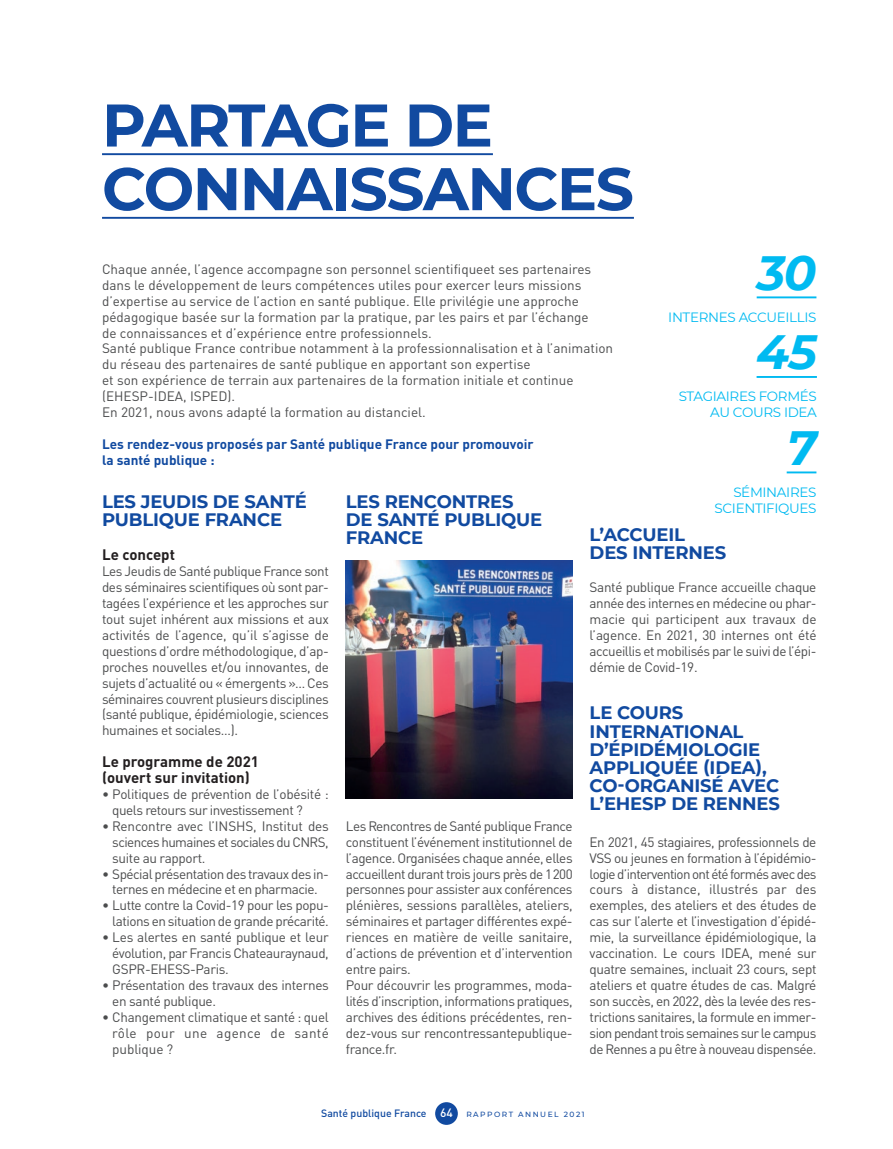
<style>
.page{position:relative;width:893px;height:1149px;background:#fff}
.page>*{position:absolute;margin:0;border:0;box-sizing:border-box;transform-origin:0 0}
.t1{font:700 60px/63.6px "Montserrat";letter-spacing:-.025em;color:#114aa0}
.t2{font:italic 700 48px "Montserrat";color:#00baf1}
.t3{font:700 18px/18px "Montserrat";letter-spacing:-.01em;color:#114aa0}
.t4{font:700 15px/15.9px "DIN Pro";color:#231f20}
.t5{font:13.5px/15.9px "DIN Pro";letter-spacing:-.025em;color:#4b4c4d;text-align:justify}
.t6{font:13.5px/15.9px "DIN Pro";color:#4b4c4d}
.t7{font:700 13.5px/15.9px "DIN Pro";color:#114aa0}
.t8{font:13.5px/15.9px "Montserrat";letter-spacing:-.025em;color:#00baf1;text-align:right}
.t9{font:500 10.5px "DIN Pro";color:#114aa0}
.s1{font-size:12px;color:#fff}
.s2{font-family:"Montserrat";font-size:7.5px}
</style>
<div class="page">
<div style="left:435px;top:1101px;width:23px;height:23px;background:#114aa0;border-radius:50%"></div>
<hr style="left:102px;top:153px;width:391px;height:2px;background:#114aa0">
<hr style="left:102px;top:217px;width:532px;height:2px;background:#114aa0">
<img style="left:346px;top:560px;width:227px;height:238px">
<hr style="left:757px;top:376px;width:60px;height:2px;background:#00baf1">
<hr style="left:787px;top:471px;width:29px;height:2px;background:#00baf1">
<hr style="left:757px;top:296px;width:59px;height:2px;background:#00baf1">
<h1 class="t1" style="left:102px;top:90px;width:533px">PARTAGE DE<br>CONNAISSANCES</h1>
<h2 class="t2" style="left:757px;top:238px;width:61px">30</h2>
<p class="t8" style="left:668px;top:308px;width:150px">INTERNES ACCUEILLIS</p>
<p class="t6" style="left:102px;top:259px;width:513px">Chaque année, l’agence accompagne son personnel scientifiqueet ses partenaires dans le développement de leurs compétences utiles pour exercer leurs missions d’expertise au service de l’action en santé publique. Elle privilégie une approche pédagogique basée sur la formation par la pratique, par les pairs et par l’échange<br>de connaissances et d’expérience entre professionnels.<br>Santé publique France contribue notamment à la professionnalisation et à l’animation du réseau des partenaires de santé publique en apportant son expertise<br>et son expérience de terrain aux partenaires de la formation initiale et continue (EHESP-IDEA, ISPED).<br>En 2021, nous avons adapté la formation au distanciel.</p>
<p class="t7" style="left:102px;top:434px;width:433px">Les rendez-vous proposés par Santé publique France pour promouvoir la santé publique :</p>
<h3 class="t3" style="left:102px;top:492px;width:206px">LES JEUDIS DE SANTÉ<br>PUBLIQUE FRANCE</h3>
<p class="t4" style="left:102px;top:545px;width:74px">Le concept</p>
<p class="t5" style="left:102px;top:562px;width:228px">Les Jeudis de Santé publique France sont des séminaires scientifiques où sont par&shy;tagées l’expérience et les approches sur tout sujet inhérent aux missions et aux activités de l’agence, qu’il s’agisse de questions d’ordre méthodologique, d’ap&shy;proches nouvelles et/ou innovantes, de sujets d’actualité ou « émergents »… Ces séminaires couvrent plusieurs disciplines (santé publique, épidémiologie, sciences humaines et sociales…).</p>
<p class="t4" style="left:102px;top:751px;width:158px">Le programme de 2021 (ouvert sur invitation)</p>
<p class="t5" style="left:112px;top:784px;width:218px;text-indent:-10px">• Politiques de prévention de l’obésité : quels retours sur investissement ?</p>
<p class="t5" style="left:112px;top:816px;width:218px;text-indent:-10px">• Rencontre avec l’INSHS, Institut des sciences humaines et sociales du CNRS, suite au rapport.</p>
<p class="t5" style="left:102px;top:864px;width:228px;text-align:center">• Spécial présentation des travaux des in&shy;ternes en médecine et en pharmacie.</p>
<p class="t5" style="left:102px;top:895px;width:228px;text-align:right">• Lutte contre la Covid-19 pour les popu&shy;lations en situation de grande précarité.</p>
<p class="t5" style="left:112px;top:927px;width:218px;text-indent:-10px">• Les alertes en santé publique et leur évolution, par Francis Chateauraynaud, GSPR-EHESS-Paris.</p>
<p class="t5" style="left:112px;top:975px;width:218px;text-indent:-10px">• Présentation des travaux des internes en santé publique.</p>
<p class="t5" style="left:112px;top:1007px;width:218px;text-indent:-10px">• Changement climatique et santé : quel rôle pour une agence de santé publique ?</p>
<h2 class="t2" style="left:757px;top:317px;width:62px">45</h2>
<p class="t8" style="left:679px;top:388px;width:140px">STAGIAIRES FORMÉS<br>AU COURS IDEA</p>
<h2 class="t2" style="left:787px;top:413px;width:31px">7</h2>
<p class="t8" style="left:715px;top:483px;width:103px">SÉMINAIRES<br>SCIENTIFIQUES</p>
<h3 class="t3" style="left:346px;top:492px;width:198px">LES RENCONTRES<br>DE SANTÉ PUBLIQUE<br>FRANCE</h3>
<h3 class="t3" style="left:590px;top:525px;width:138px">L’ACCUEIL<br>DES INTERNES</h3>
<p class="t5" style="left:590px;top:577px;width:228px">Santé publique France accueille chaque année des internes en médecine ou phar&shy;macie qui participent aux travaux de l’agence. En 2021, 30 internes ont été accueillis et mobilisés par le suivi de l’épi&shy;démie de Covid-19.</p>
<h3 class="t3" style="left:590px;top:703px;width:192px">LE COURS<br>INTERNATIONAL<br>D’ÉPIDÉMIOLOGIE<br>APPLIQUÉE (IDEA),<br>CO-ORGANISÉ AVEC<br>L’EHESP DE RENNES</h3>
<p class="t5" style="left:590px;top:832px;width:228px">En 2021, 45 stagiaires, professionnels de VSS ou jeunes en formation à l’épidémio&shy;logie d’intervention ont été formés avec des cours à distance, illustrés par des exemples, des ateliers et des études de cas sur l’alerte et l’investigation d’épidé&shy;mie, la surveillance épidémiologique, la vaccination. Le cours IDEA, mené sur quatre semaines, incluait 23 cours, sept ateliers et quatre études de cas. Malgré son succès, en 2022, dès la levée des res&shy;trictions sanitaires, la formule en immer&shy;sion pendant trois semaines sur le campus de Rennes a pu être à nouveau dispensée.</p>
<p class="t5" style="left:346px;top:816px;width:228px;text-align:left">Les Rencontres de Santé publique France constituent l’événement institutionnel de l’agence. Organisées chaque année, elles accueillent durant trois jours près de 1200 personnes pour assister aux conférences plénières, sessions parallèles, ateliers, séminaires et partager différentes expé&shy;riences en matière de veille sanitaire, d’actions de prévention et d’intervention entre pairs.<br>Pour découvrir les programmes, moda&shy;lités d’inscription, informations pratiques, archives des éditions précédentes, ren&shy;dez-vous sur rencontressantepublique&shy;france.fr.</p>
<p class="t9" style="left:321px;top:1104px;width:265px">Santé publique France <span class="s1">64</span> <span class="s2">R A P P O R T A N N U E L 2 0 2 1</span></p>
</div>
